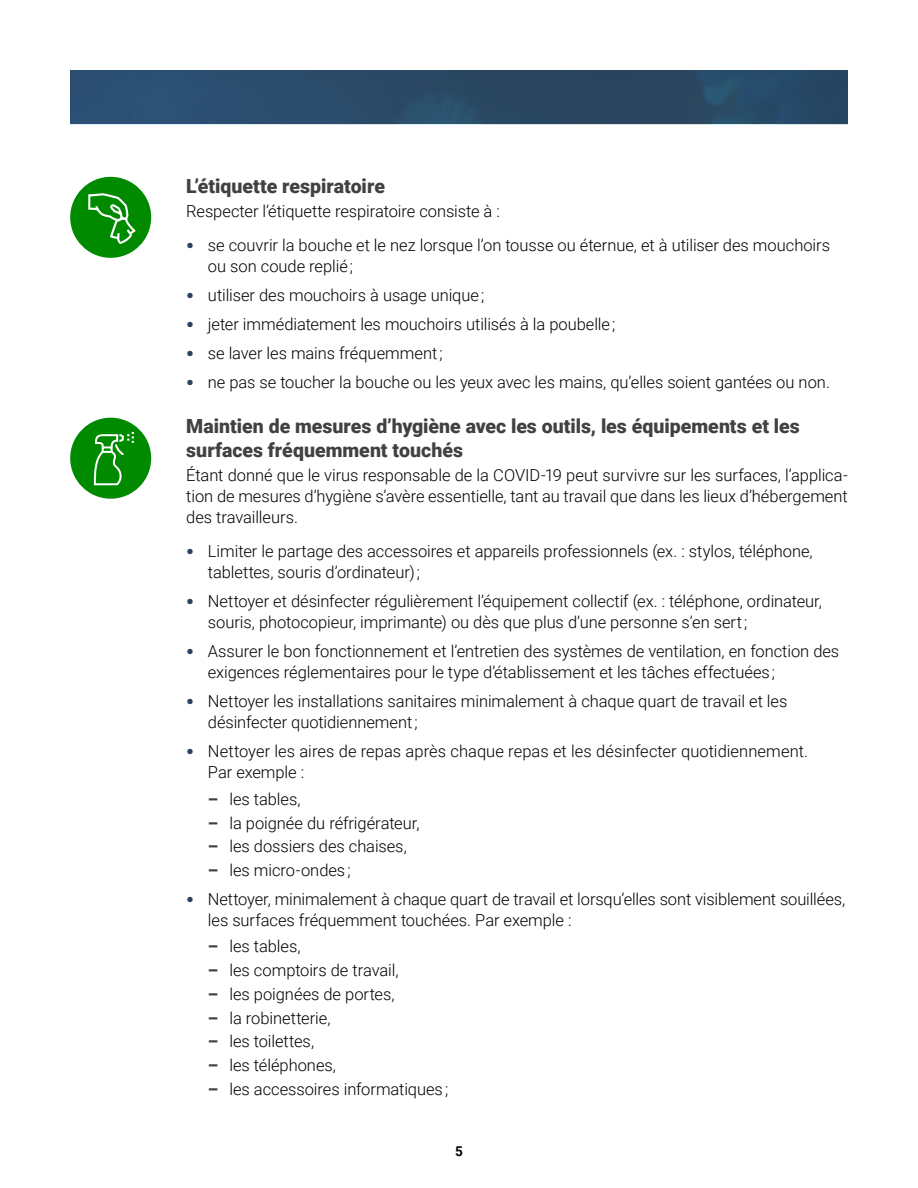
<style>
.page{position:relative;width:918px;height:1188px;background:#fff}
.page>*{position:absolute;margin:0;border:0;box-sizing:border-box;transform-origin:0 0}
.Sous-titre__H3{font:900 19.5px/23.4px "Roboto";color:#414141}
.Texte_courant__P{font:300 16.5px/21px "Roboto";letter-spacing:-.005em;color:#000}
.t1{font:700 13.5px "Roboto";color:#000}
.s1{font-weight:900;font-size:21px;color:#2b425e}
.s2{font-weight:900;color:#414141}
</style>
<div class="page">
<img style="left:70px;top:70px;width:778px;height:54px">
<div style="left:70px;top:177px;width:81px;height:81px;background:#008a00;border-radius:50%"></div>
<svg style="left:88px;top:193px;width:48px;height:51px"></svg>
<div style="left:70px;top:418px;width:81px;height:81px;background:#008a00;border-radius:50%"></div>
<svg style="left:93px;top:432px;width:41px;height:54px"></svg>
<h3 class="Sous-titre__H3" style="left:186px;top:173px;width:200px">L’étiquette respiratoire</h3>
<p class="Texte_courant__P" style="left:186px;top:200px;width:315px">Respecter l’étiquette respiratoire consiste à :</p>
<p class="Texte_courant__P" style="left:208px;top:234px;width:624px;text-indent:-22px"><span class="s1">•</span> se couvrir la bouche et le nez lorsque l’on tousse ou éternue, et à utiliser des mouchoirs ou son coude replié ;</p>
<p class="Texte_courant__P" style="left:186px;top:284px;width:299px"><span class="s1">•</span> utiliser des mouchoirs à usage unique ;</p>
<p class="Texte_courant__P" style="left:186px;top:313px;width:431px"><span class="s1">•</span> jeter immédiatement les mouchoirs utilisés à la poubelle ;</p>
<p class="Texte_courant__P" style="left:186px;top:342px;width:258px"><span class="s1">•</span> se laver les mains fréquemment ;</p>
<p class="Texte_courant__P" style="left:186px;top:371px;width:645px"><span class="s1">•</span> ne pas se toucher la bouche ou les yeux avec les mains, qu’elles soient gantées ou non.</p>
<h3 class="Sous-titre__H3" style="left:186px;top:414px;width:615px">Maintien de mesures d’hygiène avec les outils, les équipements et les surfaces fréquemment touchés</h3>
<p class="Texte_courant__P" style="left:186px;top:464px;width:663px;text-align:justify">Étant donné que le virus responsable de la COVID-19 peut survivre sur les surfaces, l’applica&shy;tion de mesures d’hygiène s’avère essentielle, tant au travail que dans les lieux d’hébergement des travailleurs.</p>
<p class="Texte_courant__P" style="left:208px;top:540px;width:606px;text-indent:-22px"><span class="s1">•</span> Limiter le partage des accessoires et appareils professionnels (ex. : stylos, téléphone, tablettes, souris d’ordinateur) ;</p>
<p class="Texte_courant__P" style="left:208px;top:590px;width:616px;text-indent:-22px"><span class="s1">•</span> Nettoyer et désinfecter régulièrement l’équipement collectif (ex. : téléphone, ordinateur, souris, photocopieur, imprimante) ou dès que plus d’une personne s’en sert ;</p>
<p class="Texte_courant__P" style="left:208px;top:640px;width:633px;text-indent:-22px"><span class="s1">•</span> Assurer le bon fonctionnement et l’entretien des systèmes de ventilation, en fonction des exigences réglementaires pour le type d’établissement et les tâches effectuées ;</p>
<p class="Texte_courant__P" style="left:208px;top:690px;width:581px;text-indent:-22px"><span class="s1">•</span> Nettoyer les installations sanitaires minimalement à chaque quart de travail et les désinfecter quotidiennement ;</p>
<p class="Texte_courant__P" style="left:208px;top:740px;width:602px;text-indent:-22px"><span class="s1">•</span> Nettoyer les aires de repas après chaque repas et les désinfecter quotidiennement.<br>Par exemple :</p>
<p class="Texte_courant__P" style="left:208px;top:788px;width:94px"><span class="s2">–</span> les tables,</p>
<p class="Texte_courant__P" style="left:208px;top:812px;width:213px"><span class="s2">–</span> la poignée du réfrigérateur,</p>
<p class="Texte_courant__P" style="left:208px;top:835px;width:200px"><span class="s2">–</span> les dossiers des chaises,</p>
<p class="Texte_courant__P" style="left:208px;top:859px;width:144px"><span class="s2">–</span> les micro-ondes ;</p>
<p class="Texte_courant__P" style="left:208px;top:888px;width:639px;text-indent:-22px"><span class="s1">•</span> Nettoyer, minimalement à chaque quart de travail et lorsqu’elles sont visiblement souillées, les surfaces fréquemment touchées. Par exemple :</p>
<p class="Texte_courant__P" style="left:208px;top:935px;width:94px"><span class="s2">–</span> les tables,</p>
<p class="Texte_courant__P" style="left:208px;top:959px;width:192px"><span class="s2">–</span> les comptoirs de travail,</p>
<p class="Texte_courant__P" style="left:208px;top:983px;width:188px"><span class="s2">–</span> les poignées de portes,</p>
<p class="Texte_courant__P" style="left:208px;top:1007px;width:124px"><span class="s2">–</span> la robinetterie,</p>
<p class="Texte_courant__P" style="left:208px;top:1030px;width:108px"><span class="s2">–</span> les toilettes,</p>
<p class="Texte_courant__P" style="left:208px;top:1054px;width:130px"><span class="s2">–</span> les téléphones,</p>
<p class="Texte_courant__P" style="left:208px;top:1078px;width:242px"><span class="s2">–</span> les accessoires informatiques ;</p>
<p class="t1" style="left:455px;top:1141px;width:9px">5</p>
</div>
